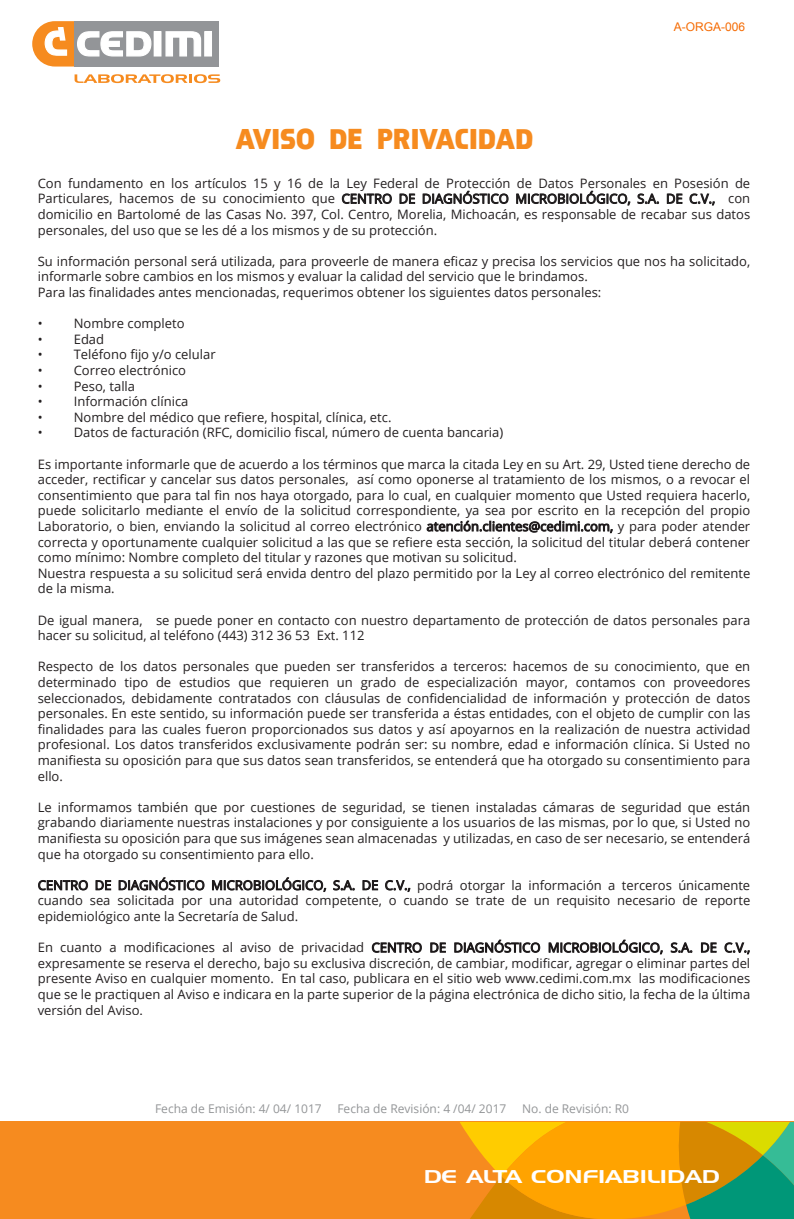
<style>
.page{position:relative;width:794px;height:1219px;background:#fff}
.page>*{position:absolute;margin:0;border:0;box-sizing:border-box;transform-origin:0 0}
.t1{font:30px "Chinon MN";color:#f68b1f}
.t2{font:18px "Handel Gothic BT";color:#fff;scale:1.3 1}
.t3{font:13px/15.6px "Open Sans";color:#231f20;text-align:justify}
.t4{font:12px "Open Sans";color:#939597}
.t5{font:12px "Arial";color:#f56b03}
</style>
<div class="page">
<svg style="left:342px;top:193px;width:50px;height:11px"></svg>
<svg style="left:399px;top:194px;width:16px;height:10px"></svg>
<svg style="left:423px;top:191px;width:85px;height:13px"></svg>
<svg style="left:516px;top:191px;width:114px;height:15px"></svg>
<svg style="left:637px;top:193px;width:22px;height:11px"></svg>
<svg style="left:667px;top:194px;width:15px;height:10px"></svg>
<svg style="left:689px;top:193px;width:26px;height:13px"></svg>
<svg style="left:427px;top:521px;width:186px;height:12px"></svg>
<svg style="left:38px;top:880px;width:50px;height:10px"></svg>
<svg style="left:95px;top:880px;width:16px;height:10px"></svg>
<svg style="left:119px;top:877px;width:85px;height:13px"></svg>
<svg style="left:212px;top:877px;width:114px;height:15px"></svg>
<svg style="left:333px;top:880px;width:22px;height:10px"></svg>
<svg style="left:362px;top:880px;width:16px;height:10px"></svg>
<svg style="left:385px;top:880px;width:25px;height:12px"></svg>
<svg style="left:372px;top:942px;width:50px;height:11px"></svg>
<svg style="left:430px;top:942px;width:16px;height:11px"></svg>
<svg style="left:454px;top:940px;width:86px;height:13px"></svg>
<svg style="left:548px;top:940px;width:115px;height:14px"></svg>
<svg style="left:671px;top:942px;width:21px;height:11px"></svg>
<svg style="left:701px;top:942px;width:15px;height:11px"></svg>
<svg style="left:724px;top:942px;width:26px;height:12px"></svg>
<svg style="left:75px;top:74px;width:145px;height:9px"></svg>
<div style="left:74px;top:21px;width:145px;height:46px;background:#939598"></div>
<svg style="left:32px;top:21px;width:180px;height:46px"></svg>
<div style="left:0;top:1122px;width:794px;height:97px;background:#f68b1f"></div>
<svg style="left:460px;top:1122px;width:334px;height:97px;background:#cda016"></svg>
<p class="t5" style="left:674px;top:19px;width:73px">A-ORGA-006</p>
<h1 class="t1" style="left:236px;top:124px;width:299px">AVISO DE PRIVACIDAD</h1>
<p class="t3" style="left:38px;top:175px;width:714px">Con fundamento en los artículos 15 y 16 de la Ley Federal de Protección de Datos Personales en Posesión de Particulares, hacemos de su conocimiento que CENTRO DE DIAGNÓSTICO MICROBIOLÓGICO, S.A. DE C.V., con domicilio en Bartolomé de las Casas No. 397, Col. Centro, Morelia, Michoacán, es responsable de recabar sus datos personales, del uso que se les dé a los mismos y de su protección.</p>
<p class="t3" style="left:38px;top:253px;width:714px;text-align:left">Su información personal será utilizada, para proveerle de manera eficaz y precisa los servicios que nos ha solicitado, informarle sobre cambios en los mismos y evaluar la calidad del servicio que le brindamos.<br>Para las finalidades antes mencionadas, requerimos obtener los siguientes datos personales:</p>
<p class="t3" style="left:38px;top:315px;width:148px">• Nombre completo</p>
<p class="t3" style="left:38px;top:331px;width:68px">• Edad</p>
<p class="t3" style="left:38px;top:347px;width:179px">• Teléfono fijo y/o celular</p>
<p class="t3" style="left:38px;top:362px;width:150px">• Correo electrónico</p>
<p class="t3" style="left:38px;top:378px;width:99px">• Peso, talla</p>
<p class="t3" style="left:38px;top:393px;width:152px">• Información clínica</p>
<p class="t3" style="left:38px;top:409px;width:355px">• Nombre del médico que refiere, hospital, clínica, etc.</p>
<p class="t3" style="left:38px;top:425px;width:467px">• Datos de facturación (RFC, domicilio fiscal, número de cuenta bancaria)</p>
<p class="t3" style="left:38px;top:456px;width:714px;text-align:left">Es importante informarle que de acuerdo a los términos que marca la citada Ley en su Art. 29, Usted tiene derecho de acceder, rectificar y cancelar sus datos personales, así como oponerse al tratamiento de los mismos, o a revocar el consentimiento que para tal fin nos haya otorgado, para lo cual, en cualquier momento que Usted requiera hacerlo, puede solicitarlo mediante el envío de la solicitud correspondiente, ya sea por escrito en la recepción del propio Laboratorio, o bien, enviando la solicitud al correo electrónico atención.clientes@cedimi.com, y para poder atender correcta y oportunamente cualquier solicitud a las que se refiere esta sección, la solicitud del titular deberá contener como mínimo: Nombre completo del titular y razones que motivan su solicitud.<br>Nuestra respuesta a su solicitud será envida dentro del plazo permitido por la Ley al correo electrónico del remitente de la misma.</p>
<p class="t3" style="left:38px;top:612px;width:714px">De igual manera, se puede poner en contacto con nuestro departamento de protección de datos personales para hacer su solicitud, al teléfono (443) 312 36 53 Ext. 112</p>
<p class="t3" style="left:38px;top:659px;width:714px">Respecto de los datos personales que pueden ser transferidos a terceros: hacemos de su conocimiento, que en determinado tipo de estudios que requieren un grado de especialización mayor, contamos con proveedores seleccionados, debidamente contratados con cláusulas de confidencialidad de información y protección de datos personales. En este sentido, su información puede ser transferida a éstas entidades, con el objeto de cumplir con las finalidades para las cuales fueron proporcionados sus datos y así apoyarnos en la realización de nuestra actividad profesional. Los datos transferidos exclusivamente podrán ser: su nombre, edad e información clínica. Si Usted no manifiesta su oposición para que sus datos sean transferidos, se entenderá que ha otorgado su consentimiento para ello.</p>
<p class="t3" style="left:38px;top:799px;width:714px">Le informamos también que por cuestiones de seguridad, se tienen instaladas cámaras de seguridad que están grabando diariamente nuestras instalaciones y por consiguiente a los usuarios de las mismas, por lo que, si Usted no manifiesta su oposición para que sus imágenes sean almacenadas y utilizadas, en caso de ser necesario, se entenderá que ha otorgado su consentimiento para ello.</p>
<p class="t3" style="left:38px;top:877px;width:714px">CENTRO DE DIAGNÓSTICO MICROBIOLÓGICO, S.A. DE C.V., podrá otorgar la información a terceros únicamente cuando sea solicitada por una autoridad competente, o cuando se trate de un requisito necesario de reporte epidemiológico ante la Secretaría de Salud.</p>
<p class="t3" style="left:38px;top:939px;width:714px">En cuanto a modificaciones al aviso de privacidad CENTRO DE DIAGNÓSTICO MICROBIOLÓGICO, S.A. DE C.V., expresamente se reserva el derecho, bajo su exclusiva discreción, de cambiar, modificar, agregar o eliminar partes del presente Aviso en cualquier momento. En tal caso, publicara en el sitio web www.cedimi.com.mx las modificaciones que se le practiquen al Aviso e indicara en la parte superior de la página electrónica de dicho sitio, la fecha de la última versión del Aviso.</p>
<p class="t4" style="left:155px;top:1100px;width:168px">Fecha de Emisión: 4/ 04/ 1017</p>
<p class="t4" style="left:337px;top:1100px;width:170px">Fecha de Revisión: 4 /04/ 2017</p>
<p class="t4" style="left:522px;top:1100px;width:108px">No. de Revisión: R0</p>
<h2 class="t2" style="left:424px;top:1166px;width:229px">DE ALTA CONFIABILIDAD</h2>
</div>
